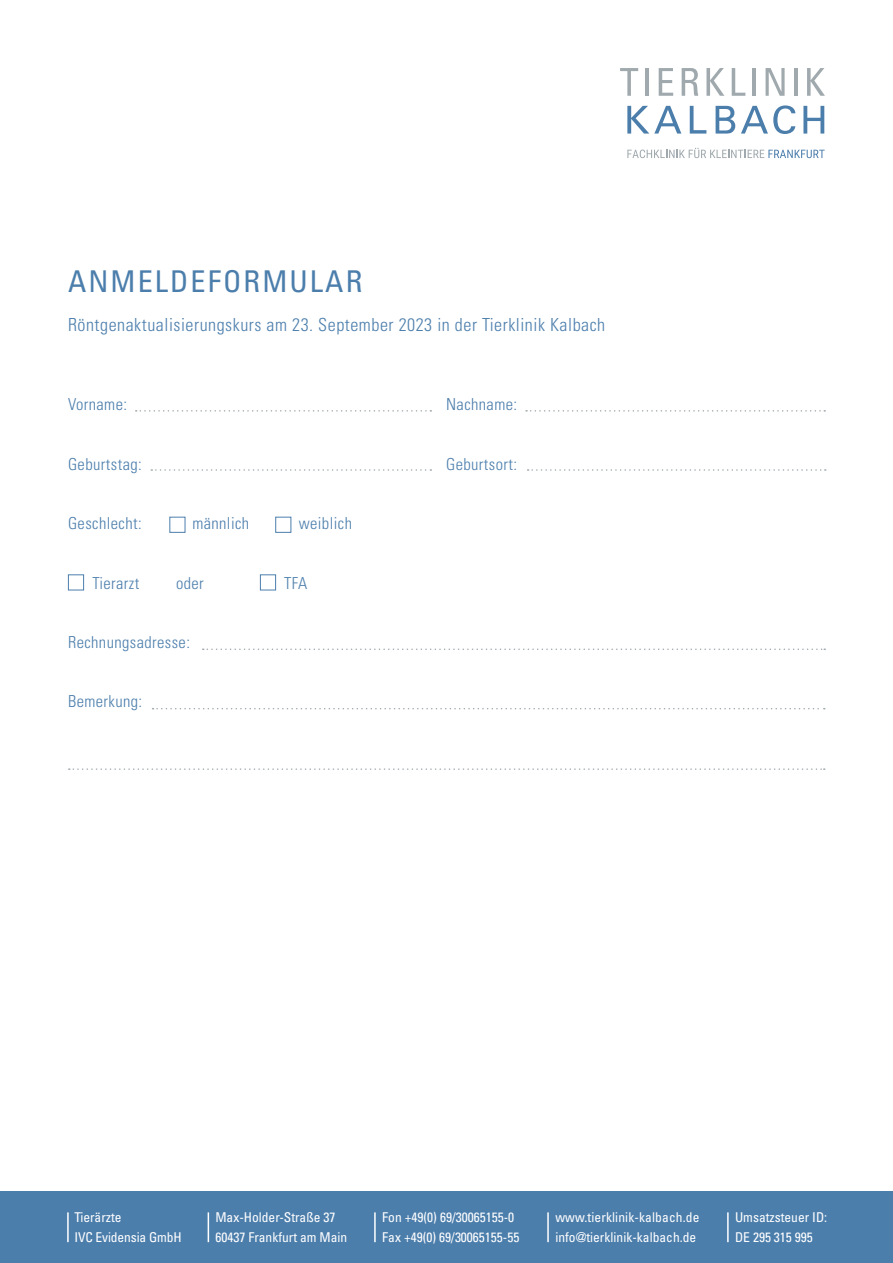
<style>
.page{position:relative;width:893px;height:1263px;background:#fff}
.page>*{position:absolute;margin:0;border:0;box-sizing:border-box;transform-origin:0 0}
.t1{font:condensed 30px "Univers";letter-spacing:.07em;color:#4c7eac}
.t2{font:300 condensed 18px "Univers";letter-spacing:.03em;color:#4c7eac}
.t3{font:300 condensed 16.5px "Univers";letter-spacing:.025em;color:#4c7eac}
.t4{font:condensed 13.5px/19.8px "Univers";color:#fff}
</style>
<div class="page">
<svg style="left:627px;top:106px;width:54px;height:28px"></svg>
<svg style="left:690px;top:106px;width:16px;height:28px"></svg>
<svg style="left:716px;top:106px;width:19px;height:28px"></svg>
<svg style="left:741px;top:105px;width:54px;height:29px"></svg>
<svg style="left:803px;top:106px;width:21px;height:28px"></svg>
<svg style="left:620px;top:68px;width:18px;height:28px"></svg>
<hr style="left:645px;top:68px;width:4px;height:28px;background:#a0a9ad">
<svg style="left:659px;top:68px;width:14px;height:28px"></svg>
<svg style="left:682px;top:68px;width:16px;height:28px"></svg>
<svg style="left:706px;top:68px;width:18px;height:28px"></svg>
<svg style="left:732px;top:68px;width:13px;height:28px"></svg>
<hr style="left:752px;top:68px;width:4px;height:28px;background:#a0a9ad">
<svg style="left:766px;top:68px;width:19px;height:28px"></svg>
<hr style="left:794px;top:68px;width:4px;height:28px;background:#a0a9ad">
<svg style="left:807px;top:68px;width:18px;height:28px"></svg>
<svg style="left:627px;top:148px;width:198px;height:10px"></svg>
<svg style="left:526px;top:410px;width:299px;height:2px"></svg>
<svg style="left:136px;top:410px;width:295px;height:2px"></svg>
<svg style="left:151px;top:469px;width:280px;height:2px"></svg>
<svg style="left:203px;top:648px;width:622px;height:2px"></svg>
<svg style="left:153px;top:708px;width:672px;height:1px"></svg>
<svg style="left:69px;top:768px;width:756px;height:2px"></svg>
<svg style="left:528px;top:469px;width:298px;height:2px"></svg>
<div style="left:169px;top:517px;width:16px;height:16px;border:1px solid #4c7eac"></div>
<div style="left:68px;top:574px;width:16px;height:16px;border:1px solid #4c7eac"></div>
<div style="left:260px;top:574px;width:16px;height:16px;border:1px solid #4c7eac"></div>
<div style="left:275px;top:517px;width:16px;height:16px;border:1px solid #4c7eac"></div>
<div style="left:0;top:1191px;width:893px;height:72px;background:#4c7eac"></div>
<hr style="left:208px;top:1212px;width:1px;height:30px;background:#fff">
<hr style="left:374px;top:1212px;width:2px;height:30px;background:#fff">
<hr style="left:547px;top:1212px;width:2px;height:30px;background:#fff">
<hr style="left:727px;top:1212px;width:2px;height:30px;background:#fff">
<hr style="left:67px;top:1212px;width:2px;height:30px;background:#fff">
<h1 class="t1" style="left:68px;top:262px;width:296px">ANMELDEFORMULAR</h1>
<h2 class="t2" style="left:68px;top:314px;width:539px">Röntgenaktualisierungskurs am 23. September 2023 in der Tierklinik Kalbach</h2>
<p class="t3" style="left:68px;top:395px;width:61px">Vorname:</p>
<p class="t3" style="left:446px;top:395px;width:73px">Nachname:</p>
<p class="t3" style="left:68px;top:454px;width:75px">Geburtstag:</p>
<p class="t3" style="left:446px;top:454px;width:73px">Geburtsort:</p>
<p class="t3" style="left:68px;top:513px;width:75px">Geschlecht:</p>
<p class="t3" style="left:192px;top:513px;width:58px">männlich</p>
<p class="t3" style="left:299px;top:513px;width:55px">weiblich</p>
<p class="t3" style="left:92px;top:573px;width:48px">Tierarzt</p>
<p class="t3" style="left:176px;top:573px;width:29px">oder</p>
<p class="t3" style="left:284px;top:573px;width:25px">TFA</p>
<p class="t3" style="left:68px;top:632px;width:124px">Rechnungsadresse:</p>
<p class="t3" style="left:68px;top:692px;width:76px">Bemerkung:</p>
<p class="t4" style="left:74px;top:1207px;width:109px">Tierärzte<br>IVC Evidensia GmbH</p>
<p class="t4" style="left:215px;top:1207px;width:133px">Max-Holder-Straße 37<br>60437 Frankfurt am Main</p>
<p class="t4" style="left:382px;top:1207px;width:139px">Fon +49(0) 69/30065155-0<br>Fax +49(0) 69/30065155-55</p>
<p class="t4" style="left:555px;top:1207px;width:146px">www.tierklinik-kalbach.de info@tierklinik-kalbach.de</p>
<p class="t4" style="left:735px;top:1207px;width:94px">Umsatzsteuer ID:<br>DE 295 315 995</p>
</div>
